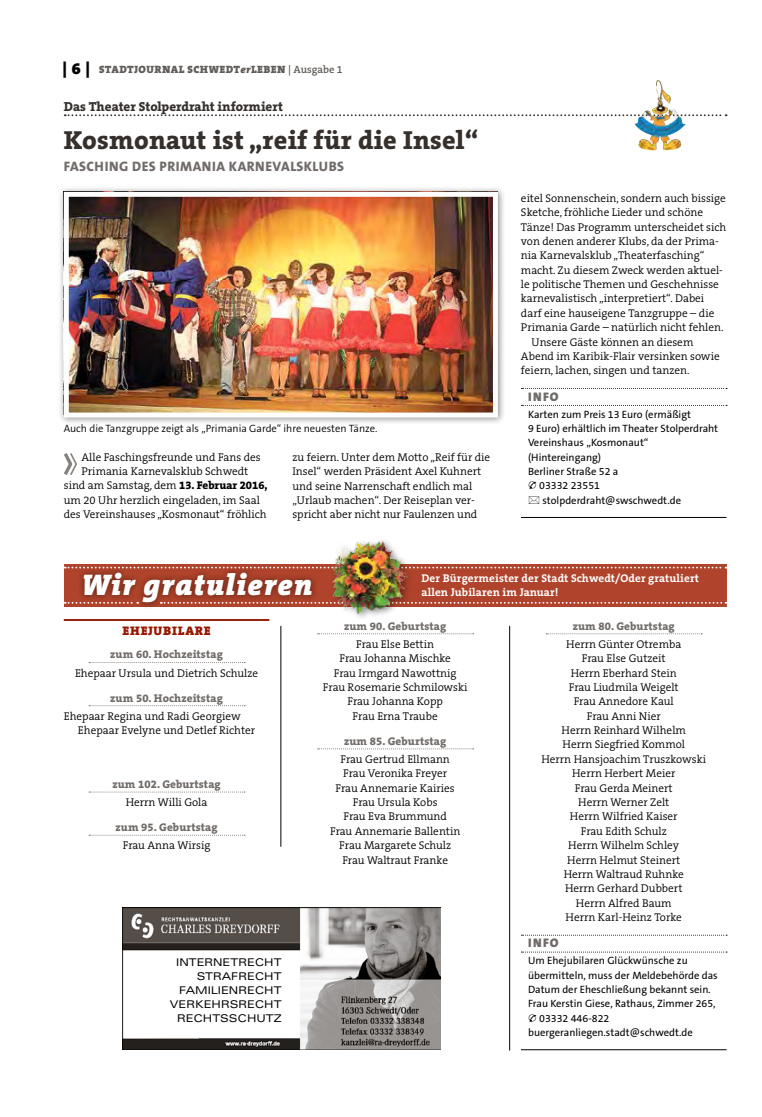
<style>
.page{position:relative;width:762px;height:1117px;background:#fff}
.page>*{position:absolute;margin:0;border:0;box-sizing:border-box;transform-origin:0 0}
.t1{font:italic 900 30px "The Serif B W9";letter-spacing:.04em;color:#fff}
.t2{font:800 26.25px "The Serif B W8";letter-spacing:.01em;color:#36302d}
.t3{font:800 13.75px "The Sans B W8";letter-spacing:.035em;color:#716c69}
.t4{font:800 13.12px "The Serif B W8";color:#36302d}
.t5{font:900 12.5px "The Serif B W9";letter-spacing:.055em;color:#961800}
.t6{font:900 12.5px "The Sans B W9";letter-spacing:.11em;color:#716c69}
.t7{font:300 11.25px/14.4px "The Serif B W4";color:#000;text-align:center}
.t8{font:800 11.25px "The Serif B W8";letter-spacing:.01em;color:#716c69}
.t9{font:700 11.25px "The Serif B W7";letter-spacing:.01em;color:#fff}
.t10{font:10.62px "The Sans B W5 Plain";color:#000}
.t11{font:expanded 10.62px/13.8px "Univers";color:#000;text-align:right}
.t12{font:300 10.62px "The Sans B W4";color:#000}
.t13{font:900 10.62px "The Serif B W9";letter-spacing:.045em;color:#615c58}
.s1{font-size:16.25px;color:#000}
.s2{font-style:italic}
.s3{font-family:"The Serif B W6";font-weight:600}
.s4{font-family:"The Serif B W8";font-weight:800}
</style>
<div class="page">
<div style="left:64px;top:564px;width:662px;height:42px;background:#af432b"></div>
<svg style="left:65px;top:566px;width:661px;height:2px"></svg>
<svg style="left:318px;top:601px;width:408px;height:2px"></svg>
<div style="left:329px;top:537px;width:86px;height:85px;background:#000;opacity:.45"></div>
<img style="left:331px;top:537px;width:79px;height:79px">
<div style="left:77px;top:566px;width:241px;height:43px;background:#000;opacity:.45"></div>
<hr style="left:64px;top:619px;width:205px;height:1px;background:#961800">
<svg style="left:89px;top:662px;width:156px;height:1px"></svg>
<svg style="left:89px;top:705px;width:156px;height:1px"></svg>
<svg style="left:89px;top:791px;width:156px;height:1px"></svg>
<svg style="left:89px;top:834px;width:156px;height:1px"></svg>
<svg style="left:318px;top:633px;width:156px;height:1px"></svg>
<svg style="left:318px;top:748px;width:156px;height:1px"></svg>
<svg style="left:546px;top:633px;width:156px;height:1px"></svg>
<svg style="left:521px;top:934px;width:206px;height:1px"></svg>
<svg style="left:521px;top:951px;width:206px;height:1px"></svg>
<hr style="left:521px;top:1048px;width:205px;height:1px;background:#000">
<hr style="left:281px;top:625px;width:1px;height:221px;background:#000">
<hr style="left:509px;top:625px;width:1px;height:425px;background:#000">
<svg style="left:521px;top:388px;width:206px;height:1px"></svg>
<svg style="left:521px;top:405px;width:206px;height:1px"></svg>
<hr style="left:521px;top:517px;width:205px;height:1px;background:#000">
<svg style="left:65px;top:114px;width:661px;height:2px"></svg>
<img style="left:652px;top:80px;width:8px;height:37px">
<div style="left:58px;top:186px;width:448px;height:239px;background:#000;opacity:.45"></div>
<img style="left:70px;top:198px;width:422px;height:213px">
<div style="left:64px;top:192px;width:434px;height:225px;border:5px solid #fff"></div>
<svg style="left:64px;top:453px;width:13px;height:22px"></svg>
<img style="left:122px;top:907px;width:319px;height:142px">
<p class="t13" style="left:63px;top:63px;width:282px"><span class="s1">| 6 |</span> STADTJOURNAL SCHWEDT<span class="s2">er</span>LEBEN <span class="s3">| Ausgabe 1</span></p>
<p class="t4" style="left:64px;top:97px;width:221px">Das Theater Stolperdraht informiert</p>
<h2 class="t2" style="left:64px;top:123px;width:416px">Kosmonaut ist „reif für die Insel“</h2>
<p class="t3" style="left:64px;top:157px;width:282px">FASCHING DES PRIMANIA KARNEVALSKLUBS</p>
<p class="t12" style="left:64px;top:421px;width:315px">Auch die Tanzgruppe zeigt als „Primania Garde“ ihre neuesten Tänze.</p>
<p class="t7" style="left:82px;top:449px;width:181px">Alle Faschingsfreunde und Fans des</p>
<p class="t7" style="left:82px;top:464px;width:168px">Primania Karnevalsklub Schwedt</p>
<p class="t7" style="left:64px;top:478px;width:205px">sind am Samstag, dem <span class="s4">13. Februar 2016,</span></p>
<p class="t7" style="left:64px;top:493px;width:198px">um 20 Uhr herzlich eingeladen, im Saal</p>
<p class="t7" style="left:64px;top:507px;width:204px">des Vereinshauses „Kosmonaut“ fröhlich</p>
<p class="t7" style="left:292px;top:449px;width:199px;text-align:left">zu feiern. Unter dem Motto „Reif für die Insel“ werden Präsident Axel Kuhnert und seine Narrenschaft endlich mal „Urlaub machen“. Der Reiseplan ver&shy;spricht aber nicht nur Faulenzen und</p>
<p class="t7" style="left:521px;top:191px;width:206px">eitel Sonnenschein, sondern auch bissige</p>
<p class="t7" style="left:521px;top:205px;width:184px">Sketche, fröhliche Lieder und schöne</p>
<p class="t7" style="left:521px;top:219px;width:207px">Tänze! Das Programm unterscheidet sich</p>
<p class="t7" style="left:521px;top:234px;width:199px">von denen anderer Klubs, da der Prima-</p>
<p class="t7" style="left:521px;top:248px;width:185px">nia Karnevalsklub „Theaterfasching“</p>
<p class="t7" style="left:521px;top:263px;width:203px">macht. Zu diesem Zweck werden aktuel-</p>
<p class="t7" style="left:521px;top:277px;width:199px">le politische Themen und Geschehnisse</p>
<p class="t7" style="left:521px;top:291px;width:185px">karnevalistisch „interpretiert“. Dabei</p>
<p class="t7" style="left:521px;top:306px;width:195px">darf eine hauseigene Tanzgruppe – die</p>
<p class="t7" style="left:521px;top:320px;width:204px">Primania Garde – natürlich nicht fehlen.</p>
<p class="t7" style="left:531px;top:334px;width:163px">Unsere Gäste können an diesem</p>
<p class="t7" style="left:521px;top:349px;width:200px">Abend im Karibik-Flair versinken sowie</p>
<p class="t7" style="left:521px;top:363px;width:170px">feiern, lachen, singen und tanzen.</p>
<p class="t6" style="left:528px;top:388px;width:32px">INFO</p>
<p class="t10" style="left:528px;top:407px;width:164px">Karten zum Preis 13 Euro (ermäßigt</p>
<p class="t10" style="left:528px;top:421px;width:192px">9 Euro) erhältlich im Theater Stolperdraht</p>
<p class="t10" style="left:528px;top:436px;width:122px">Vereinshaus „Kosmonaut“</p>
<p class="t10" style="left:528px;top:450px;width:74px">(Hintereingang)</p>
<p class="t10" style="left:528px;top:464px;width:92px">Berliner Straße 52 a</p>
<p class="t10" style="left:539px;top:479px;width:62px">03332 23551</p>
<p class="t10" style="left:542px;top:493px;width:140px">stolpderdraht@swschwedt.de</p>
<h1 class="t1" style="left:81px;top:565px;width:232px">Wir gratulieren</h1>
<p class="t5" style="left:123px;top:622px;width:89px">EHEJUBILARE</p>
<p class="t8" style="left:110px;top:647px;width:114px">zum 60. Hochzeitstag</p>
<p class="t7" style="left:75px;top:665px;width:185px">Ehepaar Ursula und Dietrich Schulze</p>
<p class="t8" style="left:110px;top:690px;width:114px">zum 50. Hochzeitstag</p>
<p class="t7" style="left:78px;top:708px;width:179px;text-align:left;text-indent:-14px">Ehepaar Regina und Radi Georgiew<br>Ehepaar Evelyne und Detlef Richter</p>
<p class="t8" style="left:112px;top:776px;width:110px">zum 102. Geburtstag</p>
<p class="t7" style="left:126px;top:794px;width:83px">Herrn Willi Gola</p>
<p class="t8" style="left:116px;top:819px;width:104px">zum 95. Geburtstag</p>
<p class="t7" style="left:123px;top:838px;width:89px">Frau Anna Wirsig</p>
<p class="t11" style="left:170px;top:955px;width:113px">INTERNETRECHT<br>STRAFRECHT<br>FAMILIENRECHT<br>VERKEHRSRECHT<br>RECHTSSCHUTZ</p>
<p class="t9" style="left:421px;top:571px;width:279px">Der Bürgermeister der Stadt Schwedt/Oder gratuliert</p>
<p class="t9" style="left:421px;top:584px;width:138px">allen Jubilaren im Januar!</p>
<p class="t8" style="left:344px;top:618px;width:104px">zum 90. Geburtstag</p>
<p class="t7" style="left:323px;top:636px;width:146px">Frau Else Bettin<br>Frau Johanna Mischke<br>Frau Irmgard Nawottnig<br>Frau Rosemarie Schmilowski<br>Frau Johanna Kopp<br>Frau Erna Traube</p>
<p class="t8" style="left:344px;top:733px;width:104px">zum 85. Geburtstag</p>
<p class="t7" style="left:330px;top:751px;width:132px">Frau Gertrud Ellmann<br>Frau Veronika Freyer<br>Frau Annemarie Kairies<br>Frau Ursula Kobs<br>Frau Eva Brummund<br>Frau Annemarie Ballentin<br>Frau Margarete Schulz<br>Frau Waltraut Franke</p>
<p class="t8" style="left:573px;top:618px;width:104px">zum 80. Geburtstag</p>
<p class="t7" style="left:541px;top:636px;width:166px">Herrn Günter Otremba<br>Frau Else Gutzeit<br>Herrn Eberhard Stein<br>Frau Liudmila Weigelt<br>Frau Annedore Kaul<br>Frau Anni Nier<br>Herrn Reinhard Wilhelm<br>Herrn Siegfried Kommol<br>Herrn Hansjoachim Truszkowski<br>Herrn Herbert Meier<br>Frau Gerda Meinert<br>Herrn Werner Zelt<br>Herrn Wilfried Kaiser<br>Frau Edith Schulz<br>Herrn Wilhelm Schley<br>Herrn Helmut Steinert<br>Herrn Waltraud Ruhnke<br>Herrn Gerhard Dubbert<br>Herrn Alfred Baum<br>Herrn Karl-Heinz Torke</p>
<p class="t6" style="left:528px;top:934px;width:32px">INFO</p>
<p class="t10" style="left:528px;top:953px;width:161px">Um Ehejubilaren Glückwünsche zu</p>
<p class="t10" style="left:528px;top:967px;width:191px">übermitteln, muss der Meldebehörde das</p>
<p class="t10" style="left:528px;top:982px;width:184px">Datum der Eheschließung bekannt sein.</p>
<p class="t10" style="left:528px;top:996px;width:189px">Frau Kerstin Giese, Rathaus, Zimmer 265,</p>
<p class="t10" style="left:539px;top:1011px;width:72px">03332 446-822</p>
<p class="t10" style="left:528px;top:1025px;width:166px">buergeranliegen.stadt@schwedt.de</p>
</div>
